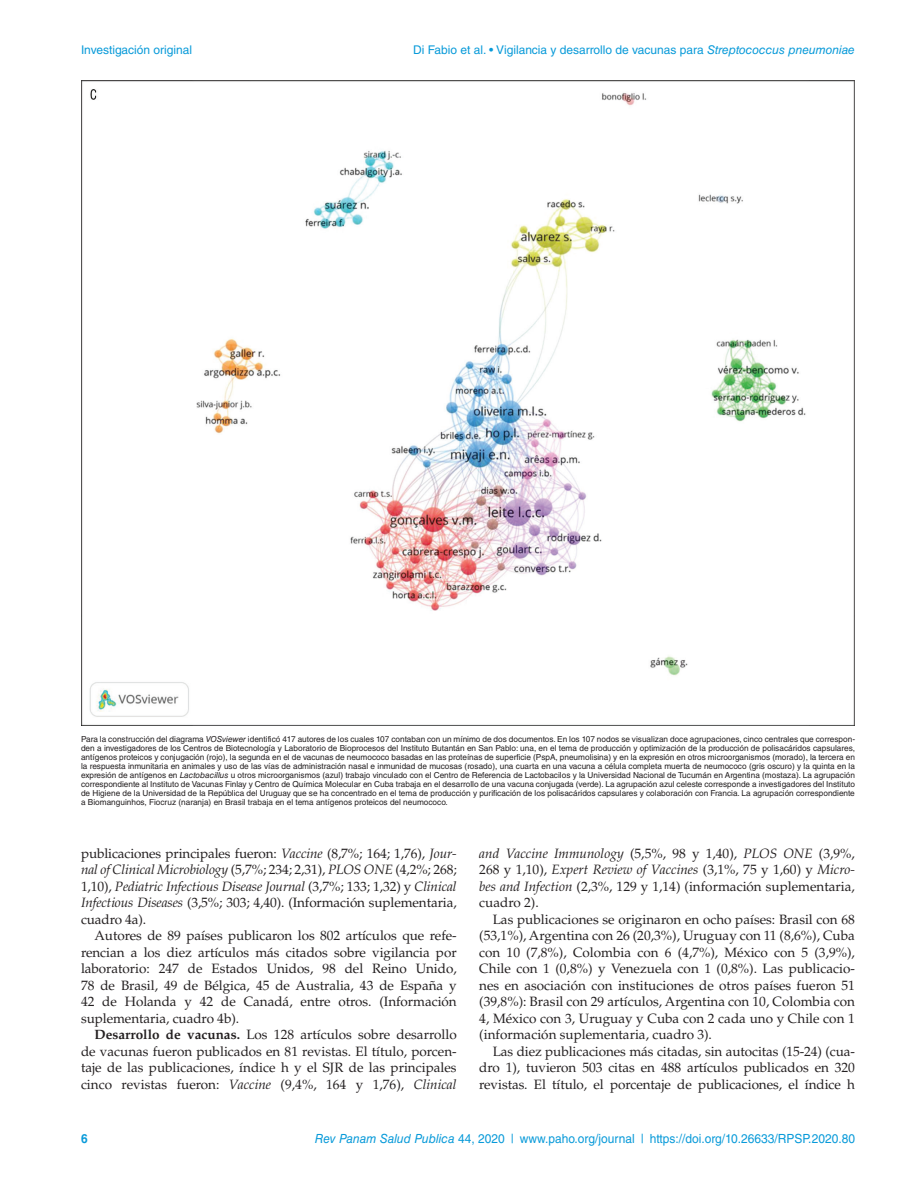
<style>
.page{position:relative;width:918px;height:1188px;background:#fff}
.page>*{position:absolute;margin:0;border:0;box-sizing:border-box;transform-origin:0 0}
.t1{font:13.5px/16.5px "Palatino LT Std";letter-spacing:-.005em;color:#231f20;text-align:justify}
.t2{font:12.6px "Helvetica LT Std";color:#089ad9;scale:.95 1}
.t3{font:700 12.6px "Helvetica LT Std";color:#089ad9;scale:.95 1}
.t4{font:12px "Helvetica LT Std";color:#089ad9}
.t5{font:8.25px/9px "Helvetica LT Std";color:#231f20;text-align:justify}
.s1{font-style:italic}
.s2{font-weight:700}
</style>
<div class="page">
<img style="left:81px;top:81px;width:774px;height:645px">
<p class="t4" style="left:81px;top:43px;width:113px">Investigación original</p>
<p class="t4" style="left:413px;top:43px;width:443px">Di Fabio et al. • Vigilancia y desarrollo de vacunas para <span class="s1">Streptococcus pneumoniae</span></p>
<p class="t5" style="left:81px;top:735px;width:776px">Para la construcción del diagrama <span class="s1">VOSviewer</span> identificó 417 autores de los cuales 107 contaban con un mínimo de dos documentos. En los 107 nodos se visualizan doce agrupaciones, cinco centrales que correspon&shy;den a investigadores de los Centros de Biotecnología y Laboratorio de Bioprocesos del Instituto Butantán en San Pablo: una, en el tema de producción y optimización de la producción de polisacáridos capsulares, antígenos proteicos y conjugación (rojo), la segunda en el de vacunas de neumococo basadas en las proteínas de superficie (PspA, pneumolisina) y en la expresión en otros microorganismos (morado), la tercera en la respuesta inmunitaria en animales y uso de las vías de administración nasal e inmunidad de mucosas (rosado), una cuarta en una vacuna a célula completa muerta de neumococo (gris oscuro) y la quinta en la expresión de antígenos en <span class="s1">Lactobacillus</span> u otros microorganismos (azul) trabajo vinculado con el Centro de Referencia de Lactobacilos y la Universidad Nacional de Tucumán en Argentina (mostaza). La agrupación correspondiente al Instituto de Vacunas Finlay y Centro de Química Molecular en Cuba trabaja en el desarrollo de una vacuna conjugada (verde). La agrupación azul celeste corresponde a investigadores del Instituto de Higiene de la Universidad de la República del Uruguay que se ha concentrado en el tema de producción y purificación de los polisacáridos capsulares y colaboración con Francia. La agrupación correspondiente a Biomanguinhos, Fiocruz (naranja) en Brasil trabaja en el tema antígenos proteicos del neumococo.</p>
<p class="t1" style="left:81px;top:845px;width:377px">publicaciones principales fueron: <span class="s1">Vaccine</span> (8,7%; 164; 1,76), <span class="s1">Jour&shy;nal of Clinical Microbiology</span> (5,7%; 234; 2,31), <span class="s1">PLOS ONE</span> (4,2%; 268; 1,10), <span class="s1">Pediatric Infectious Disease Journal</span> (3,7%; 133; 1,32) y <span class="s1">Clinical Infectious Diseases</span> (3,5%; 303; 4,40). (Información suplementaria, cuadro 4a).</p>
<p class="t1" style="left:81px;top:928px;width:377px;text-indent:14px">Autores de 89 países publicaron los 802 artículos que refe&shy;rencian a los diez artículos más citados sobre vigilancia por laboratorio: 247 de Estados Unidos, 98 del Reino Unido, 78 de Brasil, 49 de Bélgica, 45 de Australia, 43 de España y 42 de Holanda y 42 de Canadá, entre otros. (Información suplementaria, cuadro 4b).</p>
<p class="t1" style="left:81px;top:1027px;width:377px;text-indent:14px"><span class="s2">Desarrollo de vacunas.</span> Los 128 artículos sobre desarrollo de vacunas fueron publicados en 81 revistas. El título, porcen&shy;taje de las publicaciones, índice h y el SJR de las principales cinco revistas fueron: <span class="s1">Vaccine</span> (9,4%, 164 y 1,76), <span class="s1">Clinical</span></p>
<p class="t1" style="left:479px;top:845px;width:377px"><span class="s1">and Vaccine Immunology</span> (5,5%, 98 y 1,40), <span class="s1">PLOS ONE</span> (3,9%, 268 y 1,10), <span class="s1">Expert Review of Vaccines</span> (3,1%, 75 y 1,60) y <span class="s1">Micro&shy;bes and Infection</span> (2,3%, 129 y 1,14) (información suplementaria, cuadro 2).</p>
<p class="t1" style="left:479px;top:911px;width:377px;text-indent:14px">Las publicaciones se originaron en ocho países: Brasil con 68 (53,1%), Argentina con 26 (20,3%), Uruguay con 11 (8,6%), Cuba con 10 (7,8%), Colombia con 6 (4,7%), México con 5 (3,9%), Chile con 1 (0,8%) y Venezuela con 1 (0,8%). Las publicacio&shy;nes en asociación con instituciones de otros países fueron 51 (39,8%): Brasil con 29 artículos, Argentina con 10, Colombia con 4, México con 3, Uruguay y Cuba con 2 cada uno y Chile con 1 (información suplementaria, cuadro 3).</p>
<p class="t1" style="left:479px;top:1043px;width:377px;text-indent:14px">Las diez publicaciones más citadas, sin autocitas (15-24) (cua&shy;dro 1), tuvieron 503 citas en 488 artículos publicados en 320 revistas. El título, el porcentaje de publicaciones, el índice h</p>
<p class="t3" style="left:81px;top:1131px;width:9px">6</p>
<p class="t2" style="left:315px;top:1131px;width:570px"><span class="s1">Rev Panam Salud Publica</span> 44, 2020 | www.paho.org/journal | https://doi.org/10.26633/RPSP.2020.80</p>
</div>
